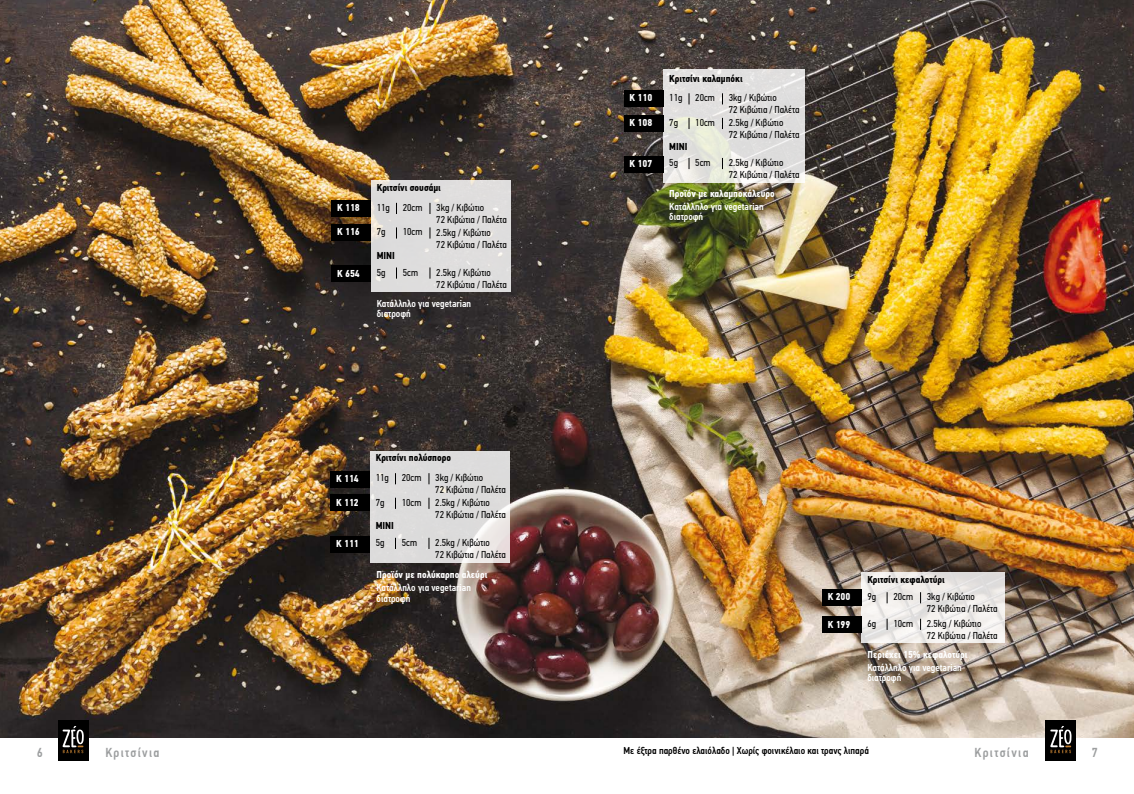
<style>
.page{position:relative;width:1134px;height:794px;background:#fff}
.page>*{position:absolute;margin:0;border:0;box-sizing:border-box;transform-origin:0 0}
.t1{font:500 13px "PF Din Text Cond Pro";letter-spacing:.1em;color:#9c9e9f}
.t2{font:10px/12px "PF Din Text Cond Pro";color:#000}
.t3{font:500 10px/10.4px "PF Din Text Cond Pro";color:#fff}
.t4{font:700 10px "PF Din Text Cond Pro";color:#fff}
.t5{font:700 10px "PF Din Text Cond Pro";color:#000}
.t6{font:500 10px "PF Din Text Cond Pro";color:#000}
</style>
<div class="page">
<img style="left:0;top:0;width:1134px;height:737px">
<div style="left:371px;top:180px;width:140px;height:112px;background:#dedddd"></div>
<svg style="left:663px;top:69px;width:142px;height:113px;background:#e1e0dd"></svg>
<svg style="left:861px;top:572px;width:144px;height:71px;fill:#efece9"></svg>
<svg style="left:370px;top:450px;width:140px;height:112px;background:#dcdada"></svg>
<div style="left:331px;top:200px;width:40px;height:16px;background:#000"></div>
<div style="left:624px;top:90px;width:39px;height:17px;background:#000"></div>
<div style="left:822px;top:589px;width:39px;height:16px;background:#000"></div>
<div style="left:330px;top:471px;width:40px;height:16px;background:#000"></div>
<svg style="left:396px;top:267px;width:1px;height:12px"></svg>
<svg style="left:430px;top:267px;width:1px;height:12px"></svg>
<div style="left:331px;top:224px;width:40px;height:17px;background:#000"></div>
<div style="left:624px;top:115px;width:39px;height:16px;background:#000"></div>
<div style="left:822px;top:617px;width:39px;height:16px;background:#000"></div>
<div style="left:330px;top:495px;width:40px;height:16px;background:#000"></div>
<div style="left:331px;top:266px;width:40px;height:16px;background:#000"></div>
<div style="left:624px;top:156px;width:39px;height:16px;background:#000"></div>
<div style="left:330px;top:536px;width:40px;height:16px;background:#000"></div>
<div style="left:58px;top:720px;width:31px;height:40px;background:#000"></div>
<svg style="left:63px;top:726px;width:21px;height:27px"></svg>
<div style="left:1045px;top:720px;width:31px;height:40px;background:#000"></div>
<svg style="left:1050px;top:726px;width:21px;height:27px"></svg>
<p class="t5" style="left:669px;top:72px;width:75px">Κριτσίνι καλαμπόκι</p>
<p class="t4" style="left:630px;top:92px;width:24px">Κ 110</p>
<p class="t2" style="left:669px;top:92px;width:15px">11g</p>
<p class="t2" style="left:695px;top:92px;width:21px">20cm</p>
<p class="t2" style="left:729px;top:92px;width:72px">3kg / Κιβώτιο<br>72 Kιβώτια / Παλέτα</p>
<p class="t4" style="left:630px;top:116px;width:24px">Κ 108</p>
<p class="t2" style="left:669px;top:116px;width:10px">7g</p>
<p class="t2" style="left:695px;top:116px;width:21px">10cm</p>
<p class="t2" style="left:729px;top:117px;width:72px">2.5kg / Κιβώτιο<br>72 Kιβώτια / Παλέτα</p>
<p class="t5" style="left:669px;top:140px;width:20px">ΜΙΝΙ</p>
<p class="t4" style="left:630px;top:158px;width:24px">Κ 107</p>
<p class="t2" style="left:669px;top:157px;width:10px">5g</p>
<p class="t2" style="left:695px;top:157px;width:17px">5cm</p>
<p class="t2" style="left:729px;top:157px;width:72px">2.5kg / Κιβώτιο<br>72 Kιβώτια / Παλέτα</p>
<p class="t4" style="left:337px;top:201px;width:24px">Κ 118</p>
<p class="t5" style="left:377px;top:181px;width:66px">Κριτσίνι σουσάμι</p>
<p class="t2" style="left:377px;top:201px;width:15px">11g</p>
<p class="t2" style="left:403px;top:201px;width:21px">20cm</p>
<p class="t2" style="left:436px;top:202px;width:72px">3kg / Κιβώτιο<br>72 Kιβώτια / Παλέτα</p>
<p class="t4" style="left:669px;top:187px;width:107px">Προϊόν με καλαμποκάλευρο</p>
<p class="t3" style="left:669px;top:201px;width:96px">Κατάλληλο για vegetarian διατροφή</p>
<p class="t4" style="left:337px;top:226px;width:24px">Κ 116</p>
<p class="t2" style="left:377px;top:226px;width:10px">7g</p>
<p class="t2" style="left:403px;top:226px;width:21px">10cm</p>
<p class="t2" style="left:436px;top:226px;width:72px">2.5kg / Κιβώτιο<br>72 Kιβώτια / Παλέτα</p>
<p class="t5" style="left:377px;top:249px;width:20px">ΜΙΝΙ</p>
<p class="t4" style="left:337px;top:267px;width:24px">Κ 654</p>
<p class="t2" style="left:377px;top:266px;width:10px">5g</p>
<p class="t2" style="left:403px;top:266px;width:17px">5cm</p>
<p class="t2" style="left:436px;top:267px;width:72px">2.5kg / Κιβώτιο<br>72 Kιβώτια / Παλέτα</p>
<p class="t3" style="left:377px;top:298px;width:96px">Κατάλληλο για vegetarian διατροφή</p>
<p class="t5" style="left:376px;top:452px;width:77px">Κριτσίνι πολύσπορο</p>
<p class="t4" style="left:336px;top:473px;width:24px">Κ 114</p>
<p class="t2" style="left:376px;top:471px;width:15px">11g</p>
<p class="t2" style="left:402px;top:471px;width:21px">20cm</p>
<p class="t2" style="left:435px;top:472px;width:72px">3kg / Κιβώτιο<br>72 Kιβώτια / Παλέτα</p>
<p class="t4" style="left:336px;top:496px;width:24px">Κ 112</p>
<p class="t2" style="left:376px;top:496px;width:10px">7g</p>
<p class="t2" style="left:402px;top:496px;width:21px">10cm</p>
<p class="t2" style="left:435px;top:496px;width:72px">2.5kg / Κιβώτιο<br>72 Kιβώτια / Παλέτα</p>
<p class="t5" style="left:376px;top:520px;width:20px">ΜΙΝΙ</p>
<p class="t4" style="left:336px;top:537px;width:24px">Κ 111</p>
<p class="t2" style="left:435px;top:537px;width:72px">2.5kg / Κιβώτιο<br>72 Kιβώτια / Παλέτα</p>
<p class="t4" style="left:377px;top:568px;width:112px">Προϊόν με πολύκαρπο αλεύρι</p>
<p class="t2" style="left:402px;top:536px;width:17px">5cm</p>
<p class="t2" style="left:376px;top:536px;width:10px">5g</p>
<p class="t3" style="left:377px;top:583px;width:96px">Κατάλληλο για vegetarian διατροφή</p>
<p class="t4" style="left:828px;top:591px;width:24px">Κ 200</p>
<p class="t5" style="left:867px;top:574px;width:79px">Κριτσίνι κεφαλοτύρι</p>
<p class="t2" style="left:867px;top:590px;width:10px">9g</p>
<p class="t2" style="left:893px;top:590px;width:21px">20cm</p>
<p class="t2" style="left:927px;top:591px;width:72px">3kg / Κιβώτιο<br>72 Kιβώτια / Παλέτα</p>
<p class="t4" style="left:828px;top:618px;width:24px">Κ 199</p>
<p class="t2" style="left:867px;top:617px;width:10px">6g</p>
<p class="t2" style="left:893px;top:617px;width:21px">10cm</p>
<p class="t2" style="left:927px;top:617px;width:72px">2.5kg / Κιβώτιο<br>72 Kιβώτια / Παλέτα</p>
<p class="t4" style="left:867px;top:648px;width:102px">Περιέχει 15% κεφαλοτύρι</p>
<p class="t3" style="left:867px;top:662px;width:96px">Κατάλληλο για vegetarian διατροφή</p>
<h1 class="t1" style="left:37px;top:744px;width:8px">6</h1>
<h1 class="t1" style="left:105px;top:744px;width:56px">Κριτσίνια</h1>
<p class="t6" style="left:624px;top:745px;width:247px">Με έξτρα παρθένο ελαιόλαδο | Χωρίς φοινικέλαιο και τρανς λιπαρά</p>
<h1 class="t1" style="left:974px;top:744px;width:56px">Κριτσίνια</h1>
<h1 class="t1" style="left:1092px;top:744px;width:8px">7</h1>
</div>
